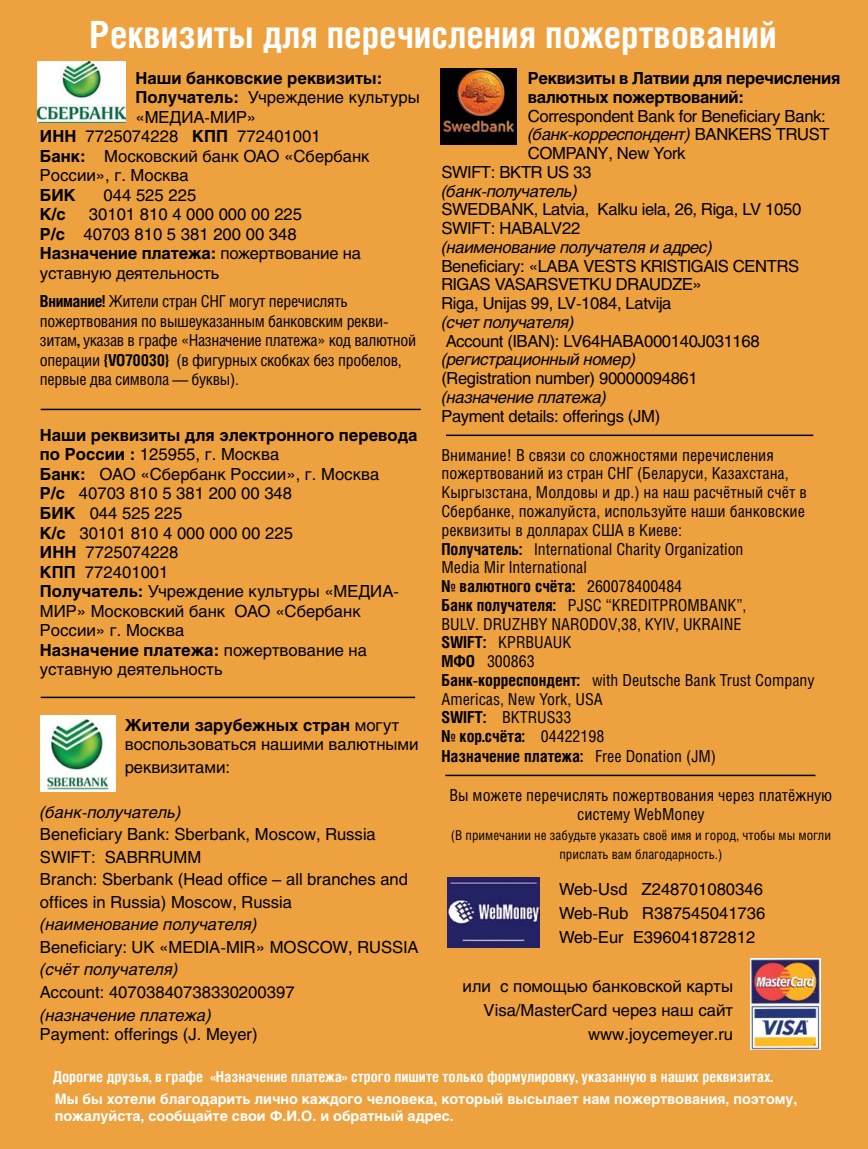
<style>
.page{position:relative;width:868px;height:1149px;background:#fff}
.page>*{position:absolute;margin:0;border:0;box-sizing:border-box;transform-origin:0 0}
.t1{font:700 37.5px "Helios Cond";color:#fff}
.t2{font:16.5px/19.5px "Helios";color:#000}
.t3{font:16.5px/18.8px "Helios Cond";color:#000}
.t4{font:16.5px/18.8px "Helios";letter-spacing:-.02em;color:#000}
.t5{font:16.5px/19.5px "Helios Cond";letter-spacing:-.02em;color:#000}
.t6{font:italic 16.5px "Helios";letter-spacing:-.02em;color:#000}
.t7{font:italic 16.5px "Helios";color:#000}
.t8{font:700 16.5px/19.5px "Helios";color:#000}
.t9{font:700 16.5px/18.8px "Helios";letter-spacing:-.02em;color:#000}
.t10{font:700 15px "Helios Cond";color:#fff}
.t11{font:700 14.25px/16.5px "Helios";color:#fff}
.t12{font:13.5px/19.5px "Helios Cond";color:#000;text-align:center}
.s1{font-weight:400}
.s2{font-style:normal}
.s3{font-weight:700}
</style>
<div class="page">
<div style="left:0;top:0;width:867px;height:1148px;background:#eda13f"></div>
<hr style="left:41px;top:408px;width:380px;height:2px;background:#000">
<hr style="left:41px;top:696px;width:374px;height:2px;background:#000">
<hr style="left:446px;top:434px;width:367px;height:2px;background:#000">
<hr style="left:445px;top:774px;width:370px;height:2px;background:#000">
<img style="left:447px;top:877px;width:93px;height:70px">
<img style="left:38px;top:61px;width:87px;height:61px">
<img style="left:40px;top:715px;width:76px;height:76px">
<img style="left:441px;top:69px;width:75px;height:75px">
<img style="left:750px;top:958px;width:70px;height:91px">
<h1 class="t1" style="left:90px;top:13px;width:688px">Реквизиты для перечисления пожертвований</h1>
<p class="t8" style="left:135px;top:68px;width:286px">Наши банковские реквизиты:<br>Получатель: <span class="s1">Учреждение культуры «МЕДИА-МИР»</span></p>
<p class="t9" style="left:527px;top:69px;width:314px">Реквизиты в Латвии для перечисления валютных пожертвований:</p>
<p class="t4" style="left:527px;top:106px;width:299px">Correspondent Bank for Beneficiary Bank:</p>
<p class="t6" style="left:527px;top:124px;width:303px">(банк-корреспондент) <span class="s2">BANKERS TRUST</span></p>
<p class="t4" style="left:527px;top:144px;width:159px">COMPANY, New York</p>
<p class="t4" style="left:441px;top:162px;width:152px">SWIFT: BKTR US 33</p>
<p class="t6" style="left:441px;top:181px;width:138px">(банк-получатель)</p>
<p class="t4" style="left:441px;top:200px;width:361px">SWEDBANK, Latvia, Kalku iela, 26, Riga, LV 1050<br>SWIFT: HABALV22</p>
<p class="t6" style="left:441px;top:237px;width:272px">(наименование получателя и адрес)</p>
<p class="t4" style="left:441px;top:256px;width:359px">Beneficiary: «LABA VESTS KRISTIGAIS CENTRS<br>RIGAS VASARSVETKU DRAUDZE»<br>Riga, Unijas 99, LV-1084, Latvija</p>
<p class="t6" style="left:441px;top:312px;width:134px">(счет получателя)</p>
<p class="t4" style="left:445px;top:331px;width:315px">Account (IBAN): LV64HABA000140J031168</p>
<p class="t6" style="left:441px;top:349px;width:196px">(регистрационный номер)</p>
<p class="t4" style="left:441px;top:368px;width:258px">(Registration number) 90000094861</p>
<p class="t6" style="left:441px;top:387px;width:167px">(назначение платежа)</p>
<p class="t4" style="left:441px;top:407px;width:220px">Payment details: offerings (JM)</p>
<p class="t3" style="left:441px;top:445px;width:374px">Внимание! В связи со сложностями перечисления пожертвований из стран СНГ (Беларуси, Казахстана, Кыргызстана, Молдовы и др.) на наш расчётный счёт в Сбербанке, пожалуйста, используйте наши банковские реквизиты в долларах США в Киеве:<br><span class="s3">Получатель:</span> International Charity Organization<br>Media Mir International<br><span class="s3">№ валютного счёта:</span> 260078400484<br><span class="s3">Банк получателя:</span> PJSC “KREDITPROMBANK”,<br>BULV. DRUZHBY NARODOV,38, KYIV, UKRAINE<br><span class="s3">SWIFT:</span> KPRBUAUK<br><span class="s3">МФО</span> 300863<br><span class="s3">Банк-корреспондент:</span> with Deutsche Bank Trust Company Americas, New York, USA<br><span class="s3">SWIFT:</span> BKTRUS33<br><span class="s3">№ кор.счёта:</span> 04422198<br><span class="s3">Назначение платежа:</span> Free Donation (JM)</p>
<p class="t3" style="left:449px;top:784px;width:384px;line-height:19.5px;text-align:center">Вы можете перечислять пожертвования через платёжную систему WebMoney</p>
<p class="t12" style="left:450px;top:824px;width:382px">(В примечании не забудьте указать своё имя и город, чтобы мы могли прислать вам благодарность.)</p>
<p class="t2" style="left:559px;top:877px;width:208px;line-height:24px">Web-Usd Z248701080346<br>Web-Rub R387545041736<br>Web-Eur E396041872812</p>
<p class="t2" style="left:462px;top:973px;width:272px;line-height:24px;text-align:right">или с помощью банковской карты<br>Visa/MasterCard через наш сайт www.joycemeyer.ru</p>
<p class="t9" style="left:40px;top:127px;width:13px">ИНН</p>
<p class="t2" style="left:40px;top:126px;width:331px;text-indent:46px">7725074228 <span class="s3">КПП</span> 772401001<br><span class="s3">Банк:</span> Московский банк ОАО «Сбербанк<br>России», г. Москва</p>
<p class="t9" style="left:40px;top:185px;width:37px">БИК</p>
<p class="t2" style="left:104px;top:185px;width:94px">044 525 225</p>
<p class="t9" style="left:40px;top:205px;width:27px">К/с</p>
<p class="t2" style="left:40px;top:204px;width:322px;text-indent:49px">30101 810 4 000 000 00 225<br><span class="s3">Р/с</span> 40703 810 5 381 200 00 348<br><span class="s3">Назначение платежа:</span> пожертвование на уставную деятельность</p>
<p class="t5" style="left:40px;top:291px;width:377px"><span class="s3">Внимание!</span> Жи-тели стран СНГ мо-гут перечислять пожертвования по вы-шеуказан-ным бан-ковским рекви&shy;зитам<span class="s3">,</span> указав в графе «Назначе-ние платежа» код ва-лютной операции <span class="s3">{VO70030}</span> (в фигурных скобках без пробелов, первые два сим-вола — буквы).</p>
<p class="t2" style="left:40px;top:425px;width:379px"><span class="s3">Наши реквизиты для электронного перевода по России :</span> 125955, г. Москва<br><span class="s3">Банк:</span> ОАО «Сбербанк России», г. Москва<br><span class="s3">Р/с</span> 40703 810 5 381 200 00 348<br><span class="s3">БИК</span> 044 525 225<br><span class="s3">К/с</span> 30101 810 4 000 000 00 225<br><span class="s3">ИНН</span></p>
<p class="t2" style="left:40px;top:542px;width:360px;text-indent:46px">7725074228<br><span class="s3">КПП</span> 772401001<br><span class="s3">Получатель:</span> Учреждение культуры «МЕДИА-<br>МИР» Московский банк ОАО «Сбербанк<br>России» г. Москва<br><span class="s3">Назначение платежа:</span> пожертвование на уставную деятельность</p>
<p class="t2" style="left:125px;top:714px;width:295px"><span class="s3">Жители зарубежных стран</span> могут воспользоваться нашими валютными</p>
<p class="t2" style="left:125px;top:756px;width:107px">реквизитами:</p>
<p class="t7" style="left:40px;top:801px;width:143px">(банк-получатель)</p>
<p class="t2" style="left:40px;top:822px;width:369px;line-height:22.5px">Beneficiary Bank: Sberbank, Moscow, Russia SWIFT: SABRRUMM<br>Branch: Sberbank (Head office – all branches and offices in Russia) Moscow, Russia</p>
<p class="t7" style="left:40px;top:914px;width:219px">(наименование получателя)</p>
<p class="t2" style="left:40px;top:936px;width:380px">Beneficiary: UK «MEDIA-MIR» MOSCOW, RUSSIA</p>
<p class="t7" style="left:40px;top:959px;width:140px">(счёт получателя)</p>
<p class="t2" style="left:40px;top:981px;width:256px">Account: 40703840738330200397</p>
<p class="t7" style="left:40px;top:1004px;width:173px">(назначение платежа)</p>
<p class="t2" style="left:40px;top:1023px;width:219px">Payment: offerings (J. Meyer)</p>
<p class="t10" style="left:53px;top:1067px;width:721px">Дорогие друзья, в графе «Назначение платежа» строго пишите только формулировку, указанную в наших реквизитах.</p>
<p class="t11" style="left:55px;top:1090px;width:744px">Мы бы хотели благодарить лично каждого человека, который высылает нам пожертвования, поэтому, пожалуйста, сообщайте свои Ф.И.О. и обратный адрес.</p>
</div>
